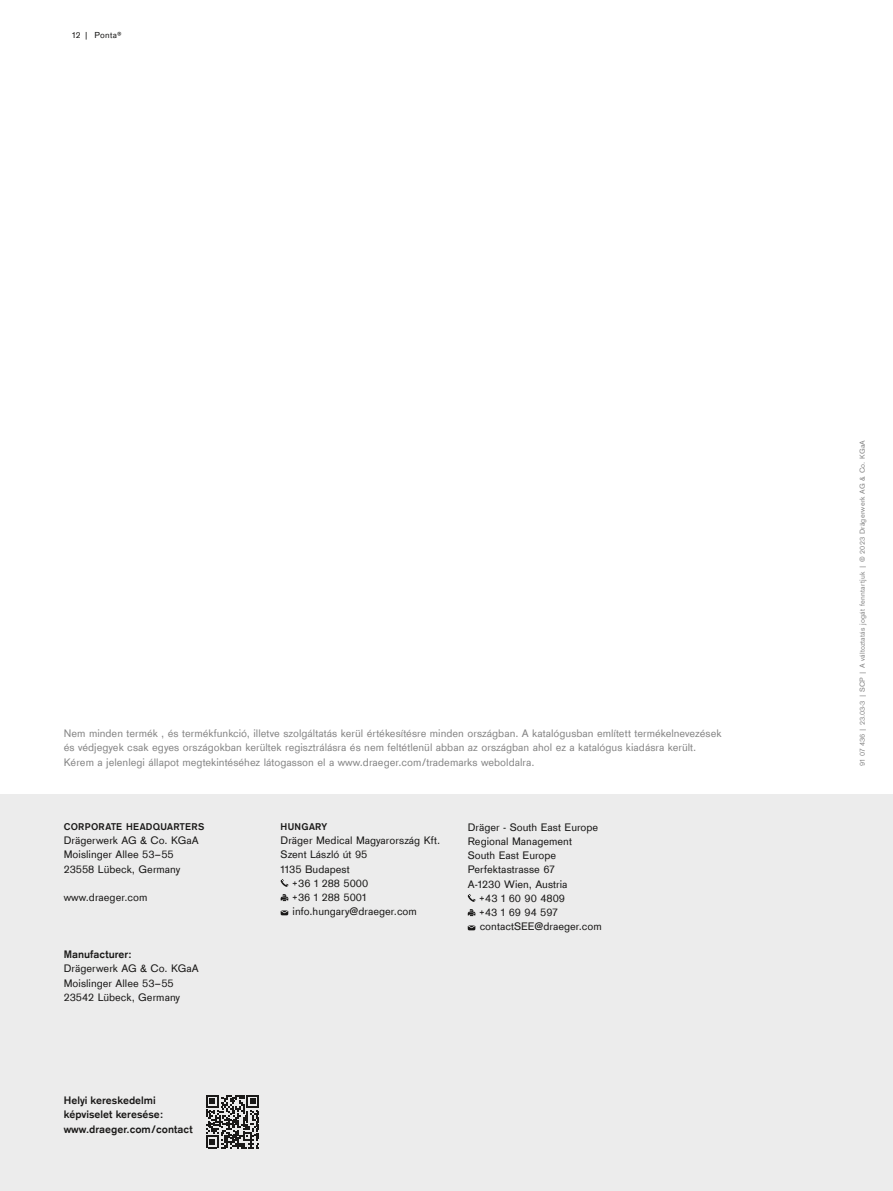
<style>
.page{position:relative;width:893px;height:1191px;background:#fff}
.page>*{position:absolute;margin:0;border:0;box-sizing:border-box;transform-origin:0 0}
.t1{font:11.25px "Draeger Sans Global";color:#868686}
.Adresscopy_white{font:11.25px/14.2px "Draeger Sans Global";color:#1a1918}
.Adresscopy_black{font:11.25px "Draeger Sans Global";color:#1a1918}
.qr-code_white{font:700 11.25px/14.2px "Draeger Sans Global";color:#1a1918}
.Manufacturer_blac{font:700 11.25px "Draeger Sans Global";color:#1a1918}
.Headline_country{font:700 10.2px "Draeger Sans Global";letter-spacing:.025em;color:#1a1918}
.t2{font:9px "Draeger Sans Global";letter-spacing:.025em;color:#1a1918}
.t3{font:7.5px "Draeger Sans Global";letter-spacing:.025em;color:#868686}
</style>
<div class="page">
<div style="left:0;top:794px;width:893px;height:397px;background:#ececec"></div>
<svg style="left:281px;top:879px;width:7px;height:8px"></svg>
<svg style="left:281px;top:894px;width:7px;height:7px"></svg>
<svg style="left:281px;top:910px;width:7px;height:5px"></svg>
<svg style="left:468px;top:894px;width:7px;height:8px"></svg>
<svg style="left:468px;top:909px;width:7px;height:7px"></svg>
<svg style="left:468px;top:925px;width:7px;height:5px"></svg>
<svg style="left:206px;top:1095px;width:53px;height:53px"></svg>
<p class="t2" style="left:72px;top:29px;width:51px">12 | Ponta®</p>
<p class="t1" style="left:64px;top:726px;width:659px">Nem minden termék , és termékfunkció, illetve szolgáltatás kerül értékesítésre minden országban. A katalógusban említett termékelnevezések</p>
<p class="t1" style="left:64px;top:741px;width:634px">és védjegyek csak egyes országokban kerültek regisztrálásra és nem feltétlenül abban az országban ahol ez a katalógus kiadásra került.</p>
<p class="t1" style="left:64px;top:755px;width:472px">Kérem a jelenlegi állapot megtekintéséhez látogasson el a www.draeger.com/trademarks weboldalra.</p>
<p class="Headline_country" style="left:64px;top:820px;width:142px">CORPORATE HEADQUARTERS</p>
<p class="Adresscopy_black" style="left:64px;top:833px;width:136px">Drägerwerk AG &amp; Co. KGaA</p>
<p class="Adresscopy_black" style="left:64px;top:848px;width:111px">Moislinger Allee 53–55</p>
<p class="Adresscopy_black" style="left:64px;top:862px;width:118px">23558 Lübeck, Germany</p>
<p class="Adresscopy_black" style="left:64px;top:890px;width:85px">www.draeger.com</p>
<p class="Manufacturer_blac" style="left:64px;top:947px;width:69px">Manufacturer:</p>
<p class="Adresscopy_black" style="left:64px;top:962px;width:136px">Drägerwerk AG &amp; Co. KGaA</p>
<p class="Adresscopy_black" style="left:64px;top:976px;width:111px">Moislinger Allee 53–55</p>
<p class="Adresscopy_black" style="left:64px;top:990px;width:118px">23542 Lübeck, Germany</p>
<p class="qr-code_white" style="left:64px;top:1093px;width:130px">Helyi kereskedelmi képviselet keresése: www.draeger.com/contact</p>
<p class="Headline_country" style="left:281px;top:820px;width:48px">HUNGARY</p>
<p class="Adresscopy_white" style="left:281px;top:833px;width:161px">Dräger Medical Magyarország Kft.</p>
<p class="Adresscopy_white" style="left:281px;top:847px;width:88px">Szent László út 95</p>
<p class="Adresscopy_white" style="left:281px;top:861px;width:71px">1135 Budapest</p>
<p class="Adresscopy_white" style="left:292px;top:876px;width:78px">+36 1 288 5000</p>
<p class="Adresscopy_white" style="left:292px;top:890px;width:76px">+36 1 288 5001</p>
<p class="Adresscopy_white" style="left:293px;top:904px;width:126px">info.hungary@draeger.com</p>
<p class="Adresscopy_white" style="left:468px;top:819px;width:132px">Dräger - South East Europe</p>
<p class="Adresscopy_white" style="left:468px;top:834px;width:106px">Regional Management<br>South East Europe</p>
<p class="Adresscopy_white" style="left:468px;top:862px;width:89px">Perfektastrasse 67</p>
<p class="Adresscopy_white" style="left:468px;top:876px;width:101px">A-1230 Wien, Austria</p>
<p class="Adresscopy_white" style="left:479px;top:891px;width:88px">+43 1 60 90 4809</p>
<p class="Adresscopy_white" style="left:479px;top:905px;width:80px">+43 1 69 94 597</p>
<p class="Adresscopy_white" style="left:480px;top:919px;width:124px">contactSEE@draeger.com</p>
<p class="t3" style="left:858px;top:765px;width:327px;rotate:-90deg">91 07 436 | 23.03-3 | SCP | A változtatás jogát fenntartjuk | © 2023 Drägerwerk AG &amp; Co. KGaA</p>
</div>
